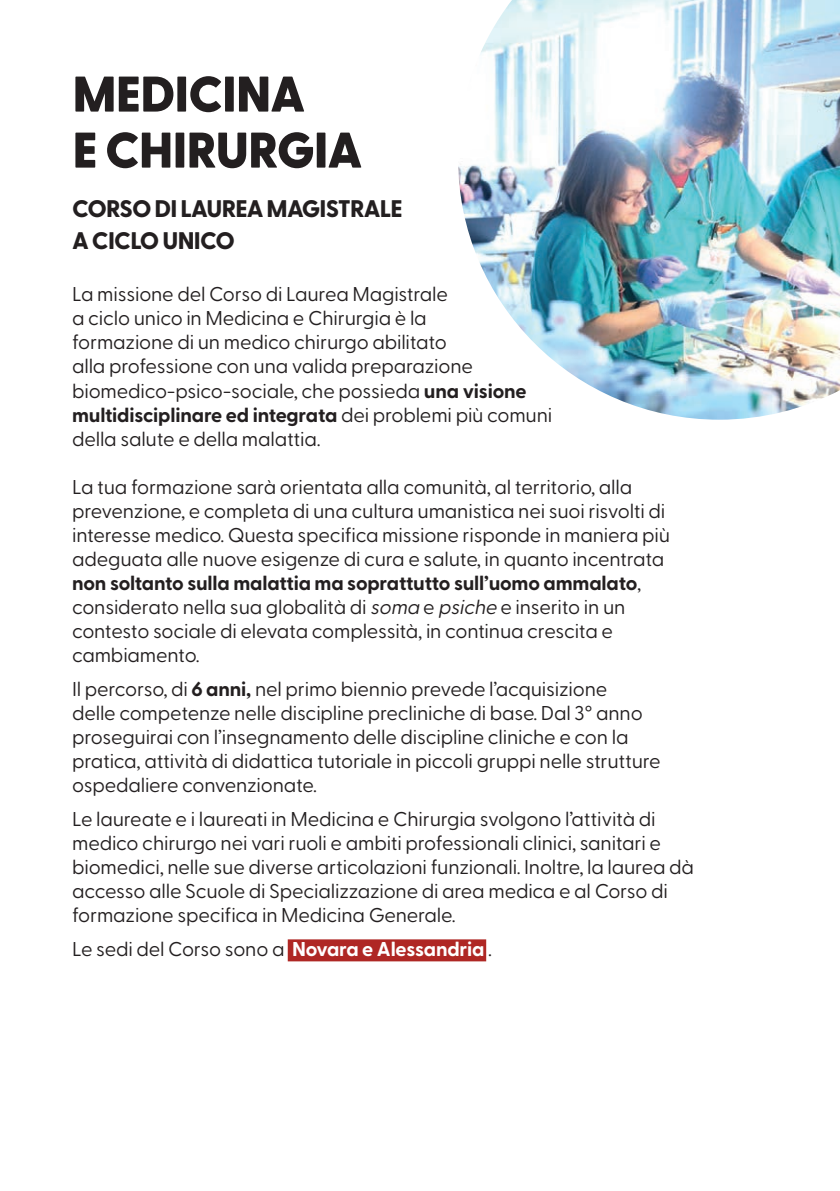
<style>
.page{position:relative;width:840px;height:1191px;background:#fff}
.page>*{position:absolute;margin:0;border:0;box-sizing:border-box;transform-origin:0 0}
.t1{font:800 50px/56px "Greycliff CF";letter-spacing:-.02em;color:#231f20}
.t2{font:800 24px/32px "Greycliff CF";letter-spacing:-.03em;color:#231f20}
.t3{font:20px/24px "Greycliff CF";letter-spacing:-.01em;color:#231f20}
.s1{font-weight:700}
.s2{font-style:italic}
.s3{font-weight:700;color:#fff}
</style>
<div class="page">
<div style="left:287px;top:939px;width:199px;height:22px;background:#af2724"></div>
<img style="left:458px;top:0;width:381px;height:420px">
<h1 class="t1" style="left:72px;top:64px;width:291px">MEDICINA<br>E CHIRURGIA</h1>
<p class="t2" style="left:72px;top:191px;width:332px">CORSO DI LAUREA MAGISTRALE<br>A CICLO UNICO</p>
<p class="t3" style="left:72px;top:281px;width:481px">La missione del Corso di Laurea Magistrale<br>a ciclo unico in Medicina e Chirurgia è la<br>formazione di un medico chirurgo abilitato<br>alla professione con una valida preparazione biomedico-psico-sociale, che possieda <span class="s1">una visione multidisciplinare ed integrata</span> dei problemi più comuni della salute e della malattia.</p>
<p class="t3" style="left:72px;top:473px;width:599px">La tua formazione sarà orientata alla comunità, al territorio, alla prevenzione, e completa di una cultura umanistica nei suoi risvolti di interesse medico. Questa specifica missione risponde in maniera più adeguata alle nuove esigenze di cura e salute, in quanto incentrata <span class="s1">non soltanto sulla malattia ma soprattutto sull’uomo ammalato</span>, considerato nella sua globalità di <span class="s2">soma</span> e <span class="s2">psiche</span> e inserito in un contesto sociale di elevata complessità, in continua crescita e cambiamento.</p>
<p class="t3" style="left:72px;top:675px;width:590px">Il percorso, di <span class="s1">6 anni,</span> nel primo biennio prevede l’acquisizione<br>delle competenze nelle discipline precliniche di base. Dal 3° anno proseguirai con l’insegnamento delle discipline cliniche e con la pratica, attività di didattica tutoriale in piccoli gruppi nelle strutture ospedaliere convenzionate.</p>
<p class="t3" style="left:72px;top:805px;width:623px">Le laureate e i laureati in Medicina e Chirurgia svolgono l’attività di medico chirurgo nei vari ruoli e ambiti professionali clinici, sanitari e biomedici, nelle sue diverse articolazioni funzionali. Inoltre, la laurea dà accesso alle Scuole di Specializzazione di area medica e al Corso di formazione specifica in Medicina Generale.</p>
<p class="t3" style="left:72px;top:935px;width:421px">Le sedi del Corso sono a <span class="s3">Novara e Alessandria</span> .</p>
</div>
